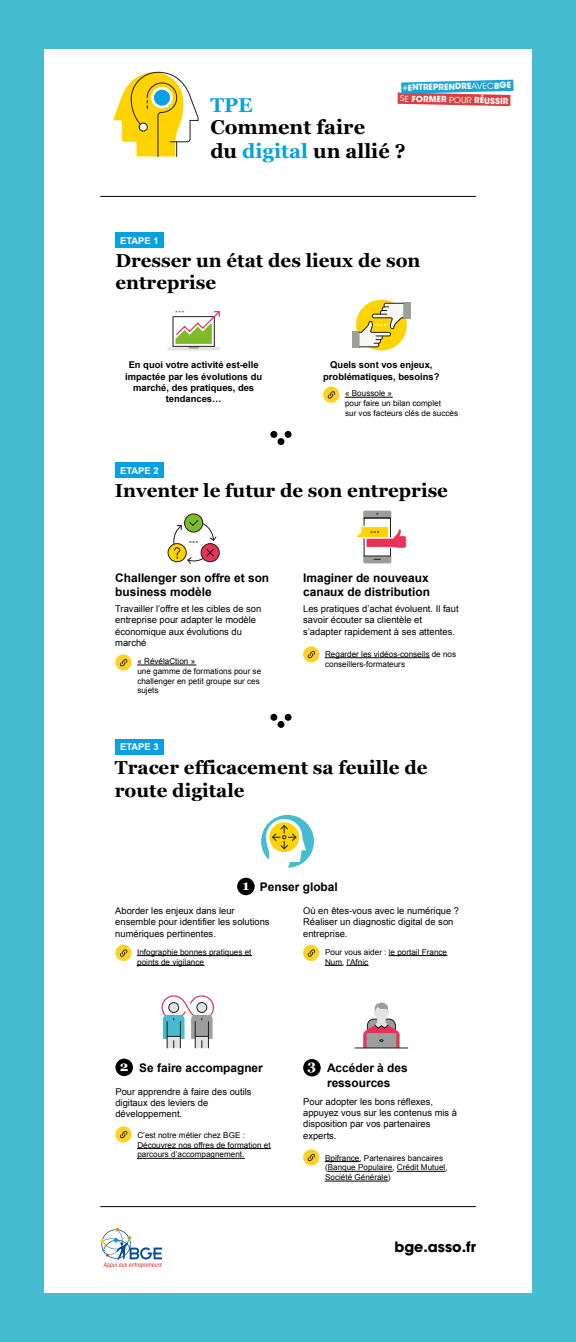
<style>
.page{position:relative;width:576px;height:1342px;background:#fff}
.page>*{position:absolute;margin:0;border:0;box-sizing:border-box;transform-origin:0 0}
.t1{font:700 20px/24px "Georgia";color:#000}
.t2{font:700 20px "Georgia";color:#07a1e2}
.t3{font:700 18.75px/22.5px "Georgia";color:#000}
.t4{font:700 14.25px "ITC Avant Garde Pro";color:#000}
.t5{font:700 13.81px "Georgia";color:#fff}
.t6{font:700 11.88px/14.2px "Arial";color:#000}
.t7{font:9.38px/11.2px "Arial";color:#000}
.t8{font:700 9.38px/11.2px "Arial";color:#000;text-align:center}
.t9{font:700 9.38px "Arial";color:#fff}
.t10{font:700 8.38px "ITC Avant Garde Std";color:#fff}
.t11{font:8.12px/9.8px "Arial";color:#000}
.s1{font-weight:400}
.s2{color:#07a1e2}
.s3{font-family:"Georgia";font-size:13.81px;color:#fff}
</style>
<div class="page">
<div style="left:0;top:0;width:575px;height:1341px;background:#45bccf"></div>
<div style="left:44px;top:49px;width:487px;height:1243px;background:#fff"></div>
<div style="left:115px;top:233px;width:48px;height:15px;background:#07a1e2"></div>
<div style="left:115px;top:462px;width:48px;height:16px;background:#07a1e2"></div>
<div style="left:115px;top:739px;width:48px;height:15px;background:#07a1e2"></div>
<hr style="left:137px;top:664px;width:59px;height:1px;background:#000">
<hr style="left:137px;top:955px;width:114px;height:1px;background:#000">
<hr style="left:137px;top:965px;width:67px;height:1px;background:#000">
<hr style="left:388px;top:955px;width:59px;height:1px;background:#000">
<svg style="left:325px;top:965px;width:43px;height:1px"></svg>
<hr style="left:325px;top:657px;width:104px;height:1px;background:#000">
<hr style="left:137px;top:1148px;width:133px;height:1px;background:#000">
<hr style="left:137px;top:1157px;width:107px;height:1px;background:#000">
<hr style="left:325px;top:1161px;width:34px;height:1px;background:#000">
<hr style="left:327px;top:1170px;width:65px;height:1px;background:#000">
<hr style="left:396px;top:1170px;width:49px;height:1px;background:#000">
<hr style="left:325px;top:1180px;width:62px;height:1px;background:#000">
<svg style="left:270px;top:431px;width:21px;height:14px"></svg>
<svg style="left:270px;top:713px;width:21px;height:15px"></svg>
<div style="left:237px;top:877px;width:17px;height:18px;background:#000;border-radius:50%"></div>
<div style="left:115px;top:1058px;width:18px;height:18px;background:#000;border-radius:50%"></div>
<div style="left:303px;top:1058px;width:17px;height:18px;background:#000;border-radius:50%"></div>
<svg style="left:115px;top:654px;width:16px;height:16px"></svg>
<svg style="left:120px;top:659px;width:7px;height:7px"></svg>
<div style="left:303px;top:646px;width:16px;height:16px;background:#fed224;border-radius:50%"></div>
<svg style="left:307px;top:651px;width:8px;height:7px"></svg>
<svg style="left:115px;top:944px;width:16px;height:17px"></svg>
<svg style="left:120px;top:949px;width:7px;height:7px"></svg>
<div style="left:115px;top:1126px;width:16px;height:16px;background:#fed224;border-radius:50%"></div>
<svg style="left:120px;top:1131px;width:7px;height:7px"></svg>
<div style="left:303px;top:944px;width:16px;height:17px;background:#fed224;border-radius:50%"></div>
<svg style="left:307px;top:949px;width:8px;height:7px"></svg>
<div style="left:303px;top:1149px;width:16px;height:16px;background:#fed224;border-radius:50%"></div>
<svg style="left:307px;top:1154px;width:8px;height:7px"></svg>
<div style="left:261px;top:815px;width:53px;height:52px;background:#46bcce;border-radius:50%"></div>
<svg style="left:266px;top:819px;width:39px;height:49px"></svg>
<svg style="left:167px;top:311px;width:53px;height:39px"></svg>
<svg style="left:161px;top:995px;width:53px;height:52px"></svg>
<div style="left:196px;top:1002px;width:11px;height:10px;border:1px solid #1d1d1b;border-radius:50%"></div>
<div style="left:168px;top:1002px;width:11px;height:10px;border:1px solid #1d1d1b;border-radius:50%"></div>
<hr style="left:355px;top:1047px;width:52px;height:1px;background:#1d1d1b">
<svg style="left:363px;top:1002px;width:36px;height:45px"></svg>
<svg style="left:184px;top:514px;width:18px;height:18px"></svg>
<div style="left:184px;top:513px;width:19px;height:19px;border:1px solid #1d1d1b;border-radius:50%"></div>
<div style="left:201px;top:543px;width:18px;height:19px;border:1px solid #1d1d1b;border-radius:50%"></div>
<svg style="left:168px;top:543px;width:18px;height:18px"></svg>
<div style="left:168px;top:543px;width:18px;height:19px;border:1px solid #1d1d1b;border-radius:50%"></div>
<svg style="left:173px;top:519px;width:44px;height:45px"></svg>
<svg style="left:356px;top:299px;width:50px;height:51px"></svg>
<div style="left:352px;top:331px;width:7px;height:17px;background:#9d9d9c"></div>
<div style="left:403px;top:302px;width:7px;height:17px;background:#9d9d9c"></div>
<svg style="left:359px;top:302px;width:44px;height:45px"></svg>
<svg style="left:356px;top:510px;width:50px;height:53px"></svg>
<svg style="left:114px;top:72px;width:84px;height:85px"></svg>
<div style="left:139px;top:123px;width:8px;height:8px;background:#fff;border-radius:50%"></div>
<div style="left:139px;top:123px;width:8px;height:8px;border:1px solid #1d1d1b;border-radius:50%"></div>
<hr style="left:100px;top:196px;width:375px;height:1px;background:#000">
<svg style="left:397px;top:80px;width:116px;height:26px;background:#8f899e"></svg>
<hr style="left:100px;top:1206px;width:375px;height:1px;background:#000">
<svg style="left:100px;top:1227px;width:62px;height:40px"></svg>
<hr style="left:345px;top:397px;width:47px;height:1px;background:#000">
<div style="left:323px;top:386px;width:16px;height:17px;background:#fed224;border-radius:50%"></div>
<svg style="left:327px;top:391px;width:8px;height:7px"></svg>
<p class="t10" style="left:402px;top:82px;width:110px;rotate:-1deg"><span class="s1">#</span>ENTREPRENDRE<span class="s1">AVEC</span>BGE</p>
<h1 class="t2" style="left:210px;top:90px;width:44px">TPE</h1>
<p class="t10" style="left:399px;top:93px;width:110px;rotate:1deg"><span class="s1">SE</span> FORMER <span class="s1">POUR</span> RÉUSSIR</p>
<p class="t9" style="left:120px;top:235px;width:40px">ETAPE 1</p>
<h1 class="t1" style="left:210px;top:114px;width:197px">Comment faire<br>du <span class="s2">digital</span> un allié ?</h1>
<h2 class="t3" style="left:115px;top:248px;width:306px">Dresser un état des lieux de son entreprise</h2>
<p class="t8" style="left:125px;top:360px;width:139px">En quoi votre activité est-elle impactée par les évolutions du marché, des pratiques, des tendances…</p>
<p class="t8" style="left:323px;top:360px;width:118px">Quels sont vos enjeux, problématiques, besoins?</p>
<p class="t11" style="left:345px;top:389px;width:114px">« Boussole »<br>pour faire un bilan complet<br>sur vos facteurs clés de succés</p>
<p class="t9" style="left:120px;top:464px;width:40px">ETAPE 2</p>
<h2 class="t3" style="left:115px;top:478px;width:334px">Inventer le futur de son entreprise</h2>
<p class="t6" style="left:115px;top:570px;width:155px">Challenger son offre et son business modèle</p>
<p class="t7" style="left:115px;top:603px;width:147px">Travailler l’offre et les cibles de son entreprise pour adapter le modèle économique aux évolutions du marché</p>
<p class="t11" style="left:137px;top:656px;width:125px">« RévélaCtion »<br>une gamme de formations pour se challenger en petit groupe sur ces sujets</p>
<p class="t9" style="left:120px;top:741px;width:40px">ETAPE 3</p>
<p class="t6" style="left:303px;top:570px;width:128px">Imaginer de nouveaux canaux de distribution</p>
<p class="t7" style="left:303px;top:603px;width:157px">Les pratiques d’achat évoluent. Il faut savoir écouter sa clientèle et s’adapter rapidement à ses attentes.</p>
<p class="t11" style="left:325px;top:649px;width:132px">Regarder les vidéos-conseils de nos conseillers-formateurs</p>
<h2 class="t3" style="left:115px;top:755px;width:314px">Tracer efficacement sa feuille de route digitale</h2>
<p class="t6" style="left:242px;top:880px;width:97px"><span class="s3">1</span> Penser global</p>
<p class="t7" style="left:115px;top:905px;width:156px">Aborder les enjeux dans leur ensemble pour identifier les solutions numériques pertinentes.</p>
<p class="t11" style="left:137px;top:947px;width:116px">Infographie bonnes pratiques et points de vigilance</p>
<p class="t7" style="left:303px;top:905px;width:157px">Où en êtes-vous avec le numérique ?<br>Réaliser un diagnostic digital de son entreprise.</p>
<p class="t11" style="left:325px;top:947px;width:123px">Pour vous aider : le portail France<br>Num, l'Afnic</p>
<h3 class="t5" style="left:307px;top:1055px;width:10px">3</h3>
<p class="t6" style="left:120px;top:1060px;width:144px"><span class="s3">2</span> Se faire accompagner</p>
<p class="t6" style="left:327px;top:1061px;width:82px">Accéder à des ressources</p>
<p class="t7" style="left:115px;top:1085px;width:138px">Pour apprendre à faire des outils digitaux des leviers de développement.</p>
<p class="t11" style="left:137px;top:1130px;width:135px">C’est notre métier chez BGE :<br>Découvrez nos offres de formation et parcours d’accompagnement.</p>
<p class="t7" style="left:303px;top:1096px;width:155px">Pour adopter les bons réflexes, appuyez vous sur les contenus mis à disposition par vos partenaires experts.</p>
<p class="t11" style="left:325px;top:1152px;width:124px">Bpifrance, Partenaires bancaires (Banque Populaire, Crédit Mutuel,<br>Société Générale)</p>
<h3 class="t4" style="left:394px;top:1236px;width:83px">bge.asso.fr</h3>
</div>
